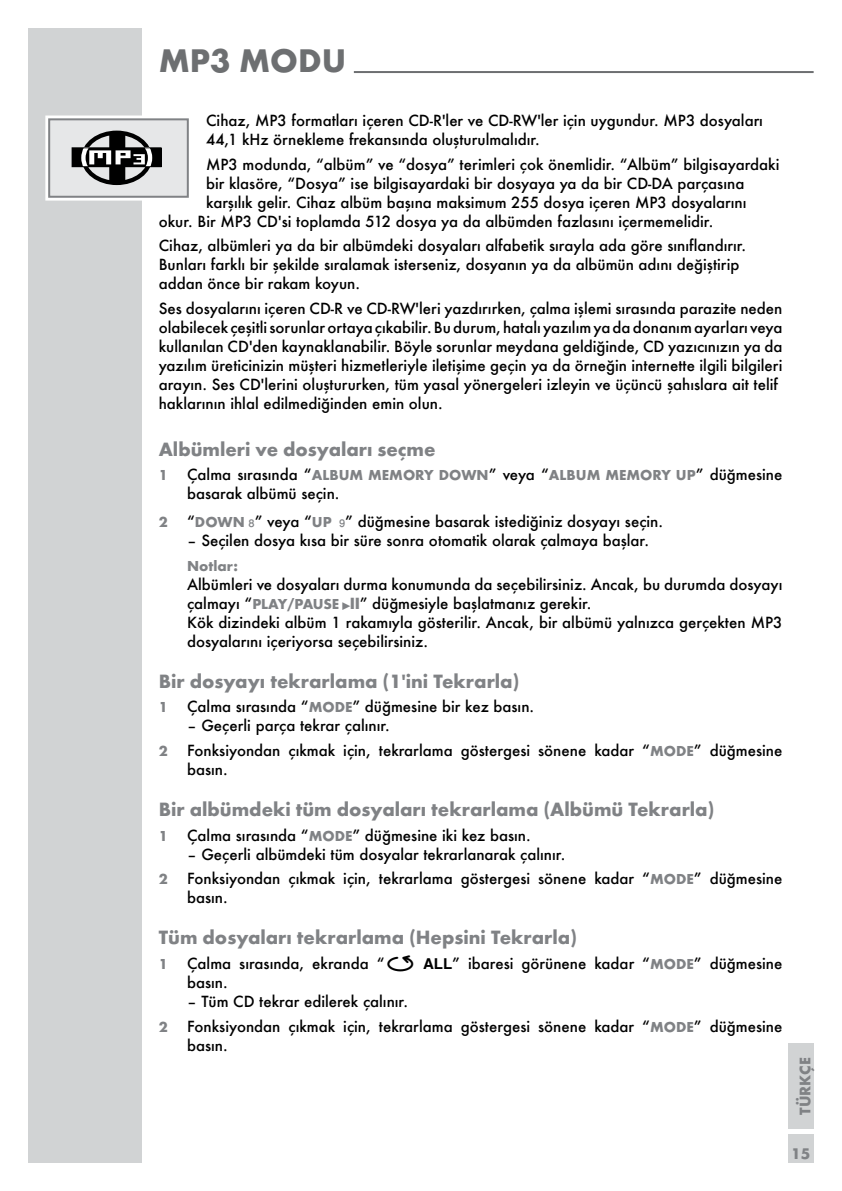
<style>
.page{position:relative;width:842px;height:1191px;background:#fff}
.page>*{position:absolute;margin:0;border:0;box-sizing:border-box;transform-origin:0 0}
.t1{font:700 34px "Futura TOT";color:#6d6f71}
.t2{font:700 20px "Futura TOT";color:#808285}
.t3{font:700 16px "Futura TOT";color:#808285}
.t4{font:500 15px/19px "Futura";color:#000}
.t5{font:700 15px "Futura TOT";color:#808285}
.s1{font-family:"Futura TOT";font-weight:700;color:#808285}
.s2{font-family:"Win Soft Pro";color:#808285}
.s3{font-family:"Grund Son Dr";font-weight:400;color:#808285}
.s4{font-weight:800;font-stretch:condensed;color:#808285}
.s5{font-family:"Grund Son Ac";font-weight:400}
.s6{font-family:"Helvetica";font-weight:700}
</style>
<div class="page">
<div style="left:788px;top:1043px;width:26px;height:85px;background:#d1d3d4"></div>
<div style="left:788px;top:1134px;width:26px;height:28px;background:#d1d3d4"></div>
<div style="left:28px;top:28px;width:114px;height:1134px;background:#d1d3d4"></div>
<div style="left:45px;top:115px;width:159px;height:86px;border:6px solid #fff"></div>
<div style="left:49px;top:119px;width:139px;height:78px;background:#e6e7e8"></div>
<div style="left:109px;top:133px;width:16px;height:50px;background:#000;border:3px solid #000"></div>
<div style="left:81px;top:131px;width:71px;height:54px;border:4px solid #000;border-radius:50%"></div>
<div style="left:72px;top:148px;width:89px;height:19px;background:#000"></div>
<div style="left:72px;top:147px;width:90px;height:20px;border:1px solid #000"></div>
<svg style="left:81px;top:148px;width:71px;height:19px"></svg>
<div style="left:48px;top:118px;width:141px;height:80px;border:2px solid #808285"></div>
<hr style="left:354px;top:71px;width:460px;height:2px;background:#6d6f71">
<h1 class="t1" style="left:159px;top:40px;width:189px">MP3 MODU</h1>
<p class="t4" style="left:206px;top:110px;width:558px">Cihaz, MP3 formatları içeren CD-R'ler ve CD-RW'ler için uygundur. MP3 dosyaları<br>44,1 kHz örnekleme frekansında oluşturulmalıdır.</p>
<p class="t4" style="left:206px;top:154px;width:575px">MP3 modunda, “albüm” ve “dosya” terimleri çok önemlidir. “Albüm” bilgisayardaki</p>
<p class="t4" style="left:206px;top:173px;width:540px">bir klasöre, “Dosya” ise bilgisayardaki bir dosyaya ya da bir CD-DA parçasına</p>
<p class="t4" style="left:206px;top:192px;width:542px">karşılık gelir. Cihaz albüm başına maksimum 255 dosya içeren MP3 dosyalarını</p>
<p class="t4" style="left:159px;top:211px;width:556px">okur. Bir MP3 CD'si toplamda 512 dosya ya da albümden fazlasını içermemelidir.</p>
<p class="t4" style="left:159px;top:236px;width:589px">Cihaz, albümleri ya da bir albümdeki dosyaları alfabetik sırayla ada göre sınıflandırır.<br>Bunları farklı bir şekilde sıralamak isterseniz, dosyanın ya da albümün adını değiştirip addan önce bir rakam koyun.</p>
<p class="t4" style="left:159px;top:299px;width:625px">Ses dosyalarını içeren CD-R ve CD-RW'leri yazdırırken, çalma işlemi sırasında parazite neden olabilecek çeşitli sorunlar ortaya çıkabilir. Bu durum, hatalı yazılım ya da donanım ayarları veya kullanılan CD'den kaynaklanabilir. Böyle sorunlar meydana geldiğinde, CD yazıcınızın ya da yazılım üreticinizin müşteri hizmetleriyle iletişime geçin ya da örneğin internette ilgili bilgileri arayın. Ses CD'lerini oluştururken, tüm yasal yönergeleri izleyin ve üçüncü şahıslara ait telif haklarının ihlal edilmediğinden emin olun.</p>
<h2 class="t2" style="left:159px;top:436px;width:278px">Albümleri ve dosyaları seçme</h2>
<p class="t5" style="left:159px;top:466px;width:10px">1</p>
<p class="t4" style="left:187px;top:465px;width:597px">Çalma sırasında “<span class="s1">ALBUM MEMORY DOWN</span>” veya “<span class="s1">ALBUM MEMORY UP</span>” düğmesine basarak albümü seçin.</p>
<p class="t5" style="left:159px;top:512px;width:10px">2</p>
<p class="t4" style="left:187px;top:511px;width:477px">“<span class="s1">DOWN</span> <span class="s2">8</span>” veya “<span class="s1">UP</span> <span class="s2">9</span>” düğmesine basarak istediğiniz dosyayı seçin.</p>
<p class="t4" style="left:187px;top:530px;width:463px">– Seçilen dosya kısa bir süre sonra otomatik olarak çalmaya başlar.</p>
<p class="t5" style="left:187px;top:556px;width:52px">Notlar:</p>
<p class="t4" style="left:187px;top:574px;width:597px">Albümleri ve dosyaları durma konumunda da seçebilirsiniz. Ancak, bu durumda dosyayı çalmayı “<span class="s1">PLAY/PAUSE</span> <span class="s3">e</span><span class="s4">II</span>” düğmesiyle başlatmanız gerekir.<br>Kök dizindeki albüm 1 rakamıyla gösterilir. Ancak, bir albümü yalnızca gerçekten MP3 dosyalarını içeriyorsa seçebilirsiniz.</p>
<h2 class="t2" style="left:159px;top:668px;width:362px">Bir dosyayı tekrarlama (1'ini Tekrarla)</h2>
<p class="t5" style="left:159px;top:698px;width:10px">1</p>
<p class="t4" style="left:187px;top:697px;width:349px">Çalma sırasında “<span class="s1">MODE</span>” düğmesine bir kez basın.</p>
<p class="t4" style="left:187px;top:716px;width:204px">– Geçerli parça tekrar çalınır.</p>
<p class="t5" style="left:159px;top:741px;width:10px">2</p>
<p class="t4" style="left:187px;top:740px;width:597px">Fonksiyondan çıkmak için, tekrarlama göstergesi sönene kadar “<span class="s1">MODE</span>” düğmesine basın.</p>
<h2 class="t2" style="left:159px;top:797px;width:557px">Bir albümdeki tüm dosyaları tekrarlama (Albümü Tekrarla)</h2>
<p class="t5" style="left:159px;top:826px;width:10px">1</p>
<p class="t4" style="left:187px;top:825px;width:345px">Çalma sırasında “<span class="s1">MODE</span>” düğmesine iki kez basın.</p>
<p class="t4" style="left:187px;top:844px;width:380px">– Geçerli albümdeki tüm dosyalar tekrarlanarak çalınır.</p>
<p class="t5" style="left:159px;top:870px;width:10px">2</p>
<p class="t4" style="left:187px;top:869px;width:597px">Fonksiyondan çıkmak için, tekrarlama göstergesi sönene kadar “<span class="s1">MODE</span>” düğmesine basın.</p>
<h2 class="t2" style="left:159px;top:925px;width:420px">Tüm dosyaları tekrarlama (Hepsini Tekrarla)</h2>
<p class="t5" style="left:159px;top:954px;width:10px">1</p>
<p class="t4" style="left:187px;top:953px;width:597px">Çalma sırasında, ekranda “<span class="s5">M</span> <span class="s6">ALL</span>” ibaresi görünene kadar “<span class="s1">MODE</span>” düğmesine basın.</p>
<p class="t4" style="left:187px;top:991px;width:222px">– Tüm CD tekrar edilerek çalınır.</p>
<p class="t5" style="left:159px;top:1017px;width:10px">2</p>
<p class="t4" style="left:187px;top:1016px;width:597px">Fonksiyondan çıkmak için, tekrarlama göstergesi sönene kadar “<span class="s1">MODE</span>” düğmesine basın.</p>
<p class="t3" style="left:795px;top:1114px;width:59px;rotate:-90deg">TÜRKÇE</p>
<p class="t3" style="left:791px;top:1143px;width:21px">15</p>
</div>
